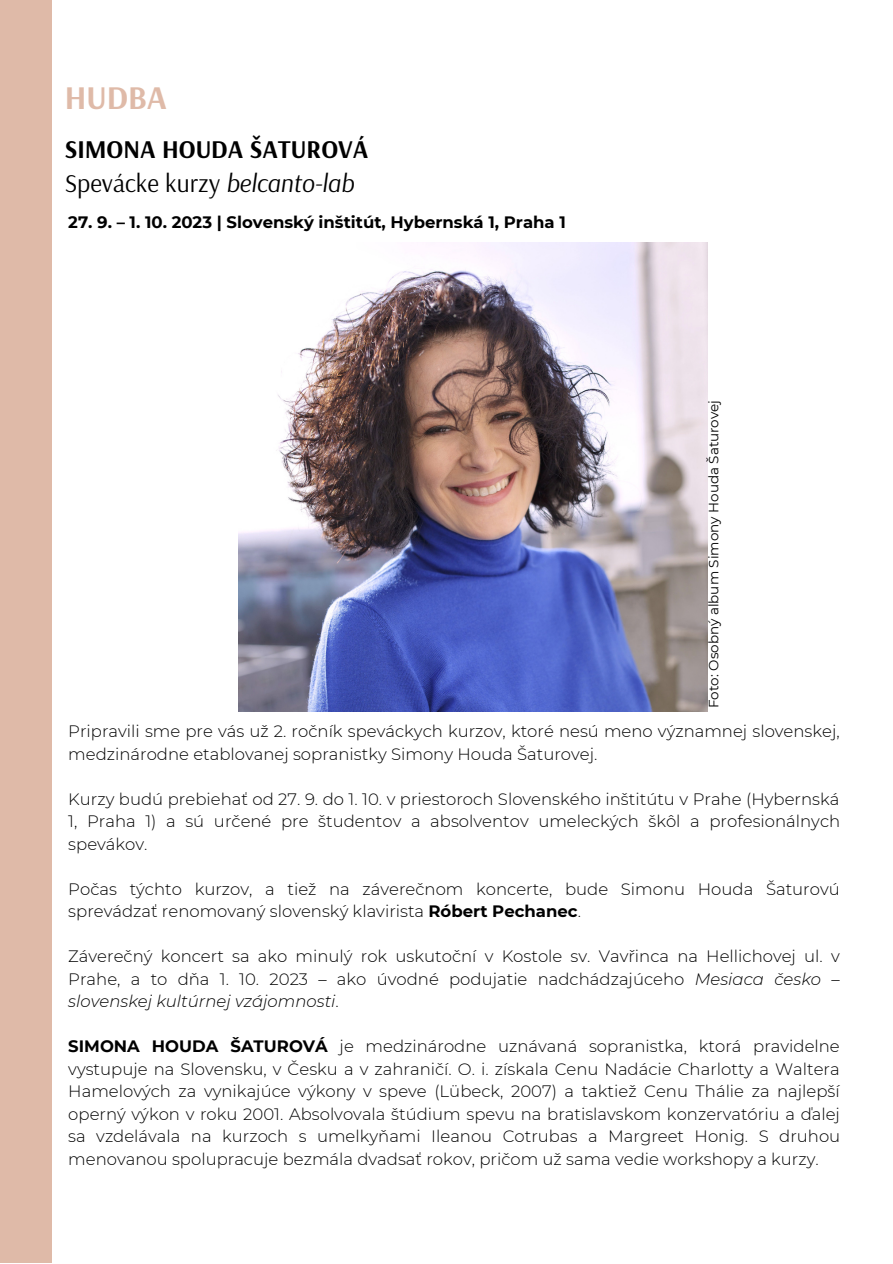
<style>
.page{position:relative;width:893px;height:1264px;background:#fff}
.page>*{position:absolute;margin:0;border:0;box-sizing:border-box;transform-origin:0 0}
.t1{font:700 33px "Arsenal";color:#dfbaa8}
.t2{font:25.5px "Arsenal";color:#000}
.t3{font:700 25.5px "Arsenal";color:#000}
.t4{font:300 16.5px/22.5px "Montserrat";color:#000;text-align:justify}
.t5{font:700 16.5px "Montserrat";color:#000}
.t6{font:13.5px "Montserrat";color:#000}
.s1{font-style:italic}
.s2{font-weight:700}
</style>
<div class="page">
<div style="left:0;top:0;width:52px;height:1262px;background:#dfbaa8"></div>
<img style="left:238px;top:243px;width:469px;height:469px">
<p class="t1" style="left:65px;top:75px;width:104px">HUDBA</p>
<p class="t3" style="left:65px;top:132px;width:305px">SIMONA HOUDA ŠATUROVÁ</p>
<p class="t2" style="left:65px;top:167px;width:290px">Spevácke kurzy <span class="s1">belcanto-lab</span></p>
<p class="t5" style="left:68px;top:212px;width:499px">27. 9. – 1. 10. 2023 | Slovenský inštitút, Hybernská 1, Praha 1</p>
<p class="t6" style="left:705px;top:708px;width:311px;rotate:-90deg">Foto: Osobný album Simony Houda Šaturovej</p>
<p class="t4" style="left:68px;top:720px;width:772px">Pripravili sme pre vás už 2. ročník speváckych kurzov, ktoré nesú meno významnej slovenskej, medzinárodne etablovanej sopranistky Simony Houda Šaturovej.</p>
<p class="t4" style="left:68px;top:787px;width:773px">Kurzy budú prebiehať od 27. 9. do 1. 10. v priestoroch Slovenského inštitútu v Prahe (Hybernská 1, Praha 1) a sú určené pre študentov a absolventov umeleckých škôl a profesionálnych spevákov.</p>
<p class="t4" style="left:68px;top:877px;width:773px">Počas týchto kurzov, a tiež na záverečnom koncerte, bude Simonu Houda Šaturovú sprevádzať renomovaný slovenský klavirista <span class="s2">Róbert Pechanec</span>.</p>
<p class="t4" style="left:68px;top:945px;width:773px">Záverečný koncert sa ako minulý rok uskutoční v Kostole sv. Vavřinca na Hellichovej ul. v Prahe, a to dňa 1. 10. 2023 – ako úvodné podujatie nadchádzajúceho <span class="s1">Mesiaca česko – slovenskej kultúrnej vzájomnosti</span>.</p>
<p class="t4" style="left:68px;top:1035px;width:773px"><span class="s2">SIMONA HOUDA ŠATUROVÁ</span> je medzinárodne uznávaná sopranistka, ktorá pravidelne vystupuje na Slovensku, v Česku a v zahraničí. O. i. získala Cenu Nadácie Charlotty a Waltera Hamelových za vynikajúce výkony v speve (Lübeck, 2007) a taktiež Cenu Thálie za najlepší operný výkon v roku 2001. Absolvovala štúdium spevu na bratislavskom konzervatóriu a ďalej sa vzdelávala na kurzoch s umelkyňami Ileanou Cotrubas a Margreet Honig. S druhou menovanou spolupracuje bezmála dvadsať rokov, pričom už sama vedie workshopy a kurzy.</p>
</div>
